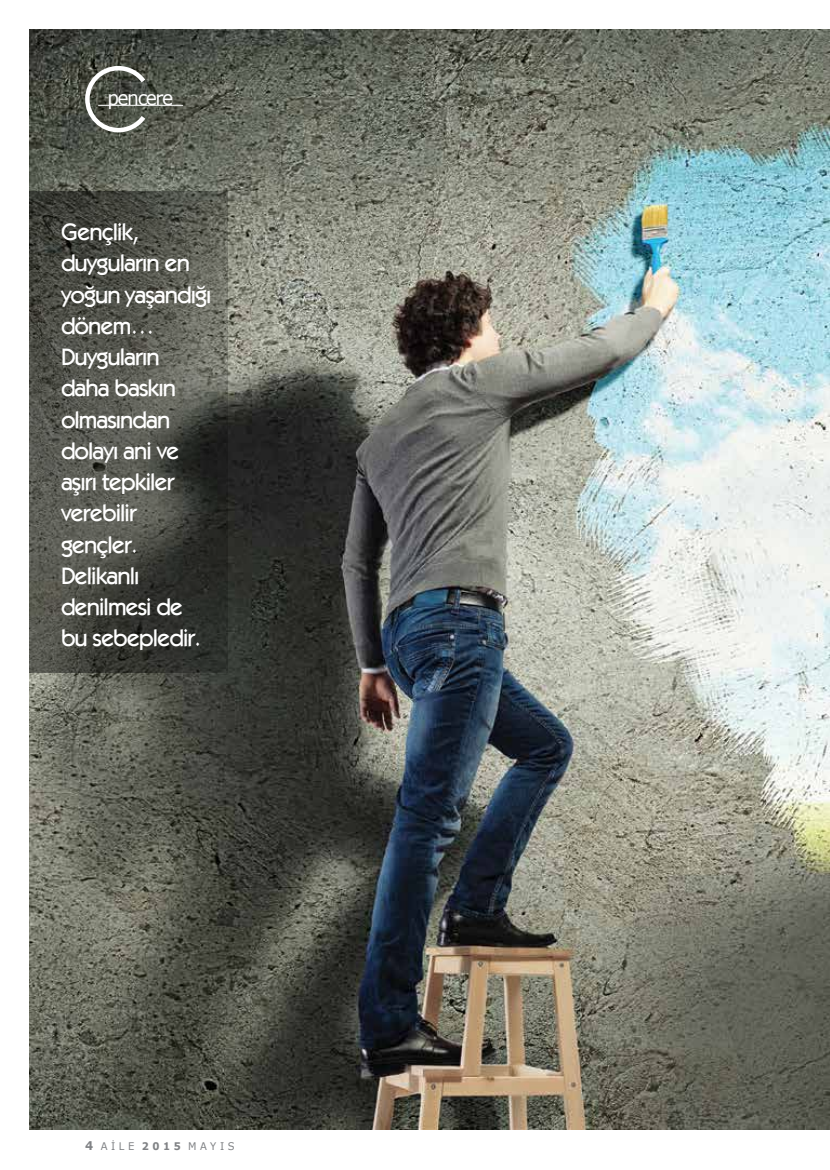
<style>
.page{position:relative;width:830px;height:1170px;background:#fff}
.page>*{position:absolute;margin:0;border:0;box-sizing:border-box;transform-origin:0 0}
.t1{font:23.85px/31.2px "Kabel";letter-spacing:-.04em;color:#fff}
.t2{font:19.5px "Verdana";letter-spacing:-.08em;color:#fff;scale:.96 1}
.t3{font:10.5px "Verdana";letter-spacing:.36em;color:#808285;scale:.95 1}
.s1{font-weight:700;font-size:12px}
.s2{font-weight:700}
</style>
<div class="page">
<img style="left:29px;top:30px;width:800px;height:1099px">
<svg style="left:29px;top:191px;width:198px;height:481px;background:#4c4d46"></svg>
<svg style="left:83px;top:64px;width:67px;height:71px;background:#65685f"></svg>
<hr style="left:98px;top:105px;width:85px;height:1px;background:#fff">
<p class="t2" style="left:107px;top:86px;width:70px">pencere</p>
<p class="t1" style="left:61px;top:216px;width:152px">Gençlik, duyguların en yoğun yaşandığı dönem…<br>Duyguların daha baskın olmasından dolayı ani ve aşırı tepkiler verebilir gençler.<br>Delikanlı denilmesi de bu sebepledir.</p>
<p class="t3" style="left:85px;top:1139px;width:159px"><span class="s1">4</span> AİLE <span class="s2">2015</span> MAYIS</p>
</div>
